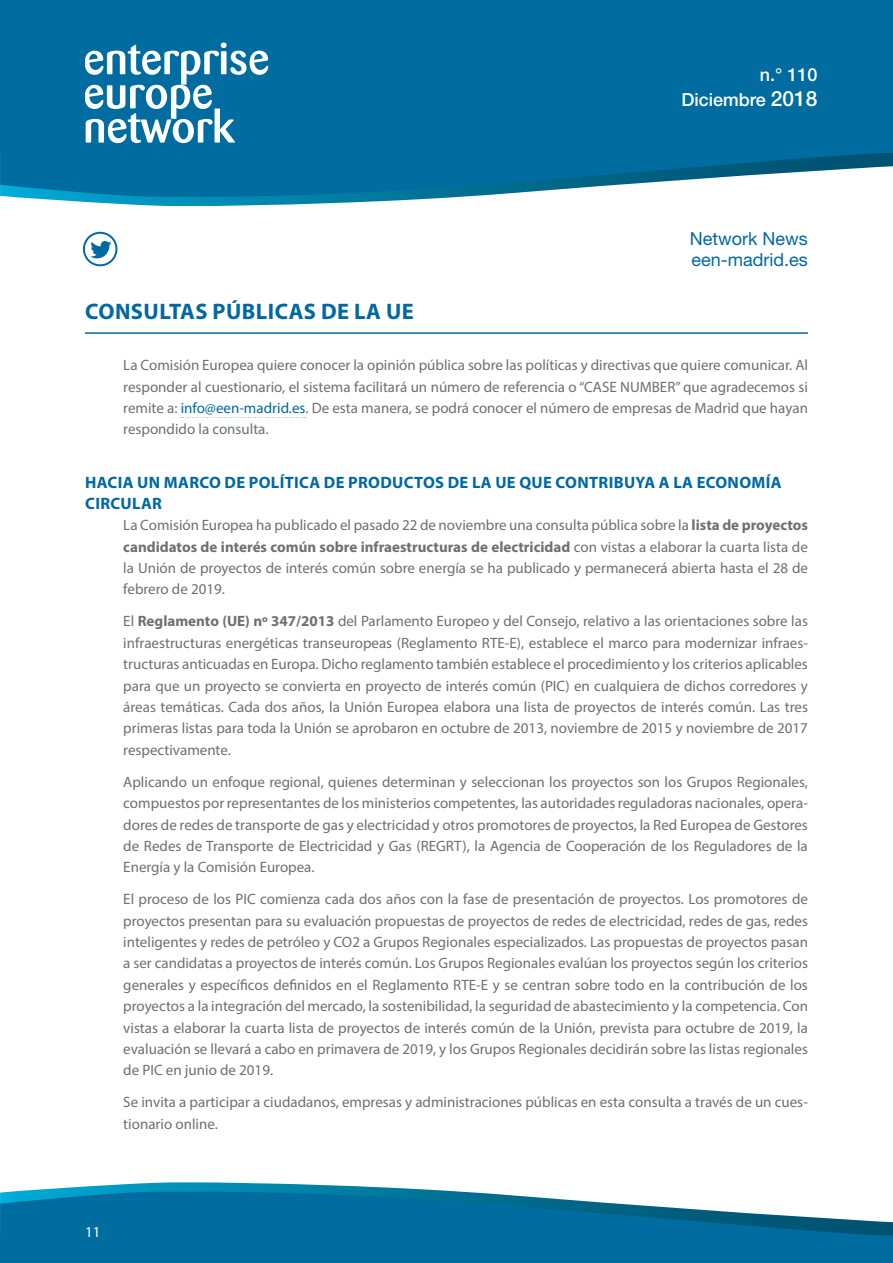
<style>
.page{position:relative;width:893px;height:1263px;background:#fff}
.page>*{position:absolute;margin:0;border:0;box-sizing:border-box;transform-origin:0 0}
.LADILLO_01{font:700 22.5px "Myriad Pro";letter-spacing:.02em;color:#0068a3}
.t1{font:18px/21.3px "Helvetica Neue LT Std";color:#0068a3}
.t2{font:500 18px/25.2px "Helvetica Neue LT Std";color:#fff;text-align:right}
.LADILLO_02{font:700 16.5px/21.5px "Myriad Pro";letter-spacing:.02em;color:#0068a3}
.TEXTO{font:15px/21.5px "Myriad Pro";color:#6d6f71;text-align:justify}
.t3{font:15px "Myriad Pro";color:#fff}
.s1{font-size:21px}
.s2{color:#0068a3}
.s3{font-weight:700}
</style>
<div class="page">
<div style="left:0;top:0;width:893px;height:153px;background:#006ca0"></div>
<svg style="left:0;top:153px;width:893px;height:53px"></svg>
<svg style="left:85px;top:43px;width:183px;height:100px"></svg>
<div style="left:0;top:1235px;width:893px;height:28px;background:#006ca0"></div>
<svg style="left:0;top:1182px;width:893px;height:53px"></svg>
<svg style="left:82px;top:231px;width:36px;height:36px"></svg>
<hr style="left:85px;top:332px;width:723px;height:2px;background:#0068a3">
<svg style="left:181px;top:417px;width:125px;height:1px"></svg>
<p class="t2" style="left:681px;top:62px;width:138px">n.° 110<br>Diciembre <span class="s1">2018</span></p>
<p class="LADILLO_01" style="left:85px;top:297px;width:330px">CONSULTAS PÚBLICAS DE LA UE</p>
<p class="t1" style="left:690px;top:227px;width:119px">Network News een-madrid.es</p>
<p class="TEXTO" style="left:123px;top:354px;width:686px">La Comisión Europea quiere conocer la opinión pública sobre las políticas y directivas que quiere comunicar. Al responder al cuestionario, el sistema facilitará un número de referencia o “CASE NUMBER” que agradecemos si remite a: <span class="s2">info@een-madrid.es</span>. De esta manera, se podrá conocer el número de empresas de Madrid que hayan respondido la consulta.</p>
<p class="LADILLO_02" style="left:85px;top:471px;width:698px">HACIA UN MARCO DE POLÍTICA DE PRODUCTOS DE LA UE QUE CONTRIBUYA A LA ECONOMÍA<br>CIRCULAR</p>
<p class="TEXTO" style="left:123px;top:514px;width:686px">La Comisión Europea ha publicado el pasado 22 de noviembre una consulta pública sobre la <span class="s3">lista de proyectos candidatos de interés común sobre infraestructuras de electricidad</span> con vistas a elaborar la cuarta lista de la Unión de proyectos de interés común sobre energía se ha publicado y permanecerá abierta hasta el 28 de febrero de 2019.</p>
<p class="TEXTO" style="left:123px;top:610px;width:686px">El <span class="s3">Reglamento (UE) nº 347/2013</span> del Parlamento Europeo y del Consejo, relativo a las orientaciones sobre las infraestructuras energéticas transeuropeas (Reglamento RTE-E), establece el marco para modernizar infraes&shy;tructuras anticuadas en Europa. Dicho reglamento también establece el procedimiento y los criterios aplicables para que un proyecto se convierta en proyecto de interés común (PIC) en cualquiera de dichos corredores y áreas temáticas. Cada dos años, la Unión Europea elabora una lista de proyectos de interés común. Las tres primeras listas para toda la Unión se aprobaron en octubre de 2013, noviembre de 2015 y noviembre de 2017 respectivamente.</p>
<p class="TEXTO" style="left:123px;top:771px;width:686px">Aplicando un enfoque regional, quienes determinan y seleccionan los proyectos son los Grupos Regionales, compuestos por representantes de los ministerios competentes, las autoridades reguladoras nacionales, opera&shy;dores de redes de transporte de gas y electricidad y otros promotores de proyectos, la Red Europea de Gestores de Redes de Transporte de Electricidad y Gas (REGRT), la Agencia de Cooperación de los Reguladores de la Energía y la Comisión Europea.</p>
<p class="TEXTO" style="left:123px;top:888px;width:686px">El proceso de los PIC comienza cada dos años con la fase de presentación de proyectos. Los promotores de proyectos presentan para su evaluación propuestas de proyectos de redes de electricidad, redes de gas, redes inteligentes y redes de petróleo y CO2 a Grupos Regionales especializados. Las propuestas de proyectos pasan a ser candidatas a proyectos de interés común. Los Grupos Regionales evalúan los proyectos según los criterios generales y específicos definidos en el Reglamento RTE-E y se centran sobre todo en la contribución de los proyectos a la integración del mercado, la sostenibilidad, la seguridad de abastecimiento y la competencia. Con vistas a elaborar la cuarta lista de proyectos de interés común de la Unión, prevista para octubre de 2019, la evaluación se llevará a cabo en primavera de 2019, y los Grupos Regionales decidirán sobre las listas regionales de PIC en junio de 2019.</p>
<p class="TEXTO" style="left:123px;top:1091px;width:686px">Se invita a participar a ciudadanos, empresas y administraciones públicas en esta consulta a través de un cues&shy;tionario online.</p>
<p class="t3" style="left:85px;top:1222px;width:17px">11</p>
</div>
